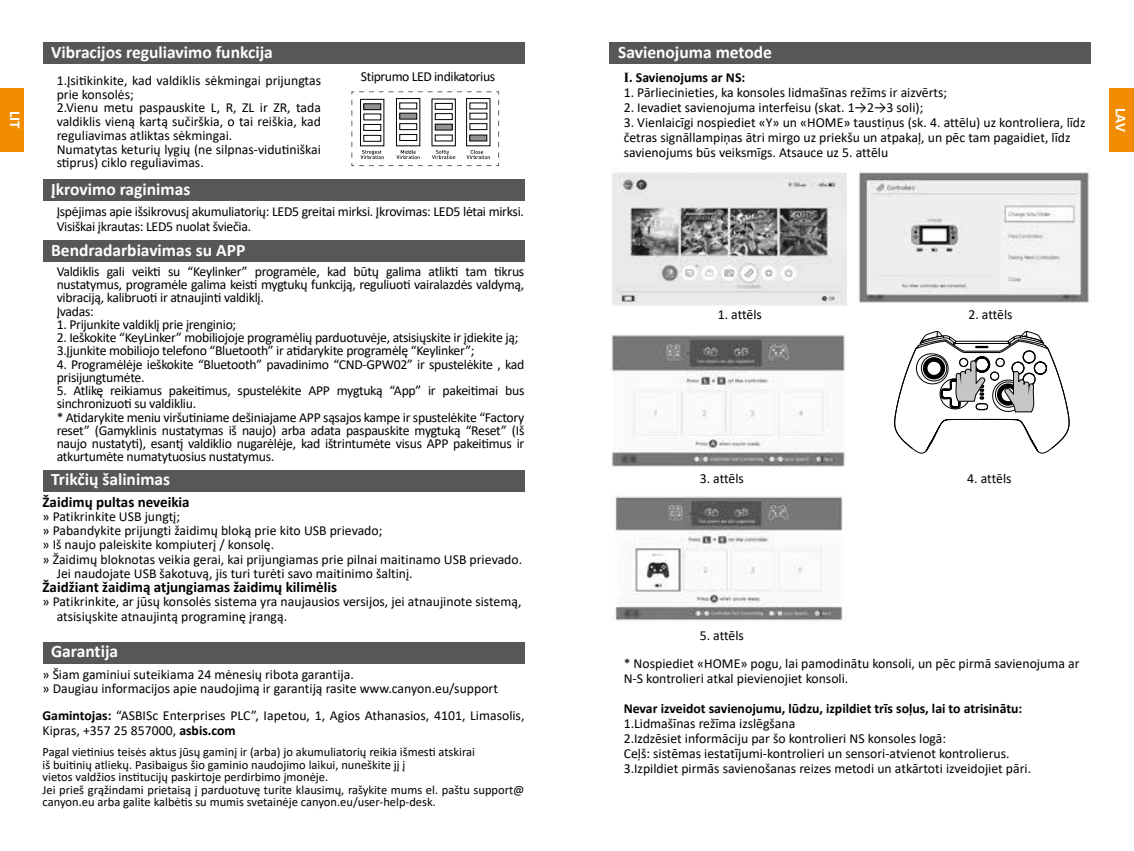
<style>
.page{position:relative;width:1134px;height:851px;background:#fff}
.page>*{position:absolute;margin:0;border:0;box-sizing:border-box;transform-origin:0 0}
.t1{font:700 17.5px "Calibri";color:#fff}
.t2{font:700 15px "Calibri";color:#000}
.t3{font:700 15px "Calibri";color:#fff}
.t4{font:13.75px/13.2px "Calibri";letter-spacing:-.005em;color:#000}
.t5{font:700 13.75px "Calibri";color:#000}
.t6{font:13.75px "Calibri";letter-spacing:-.03em;color:#000}
.t7{font:12.5px/12.5px "Calibri";color:#000}
.s1{font-family:"Times New Roman"}
.s2{font-weight:700}
</style>
<div class="page">
<div style="left:0;top:88px;width:23px;height:63px;background:#f28c00"></div>
<div style="left:1110px;top:88px;width:24px;height:63px;background:#f28c00"></div>
<div style="left:43px;top:43px;width:481px;height:21px;background:#575756"></div>
<div style="left:43px;top:179px;width:481px;height:22px;background:#575756"></div>
<div style="left:43px;top:240px;width:481px;height:22px;background:#575756"></div>
<svg style="left:351px;top:91px;width:148px;height:75px"></svg>
<div style="left:43px;top:470px;width:481px;height:21px;background:#575756"></div>
<div style="left:43px;top:642px;width:481px;height:21px;background:#575756"></div>
<div style="left:609px;top:43px;width:482px;height:21px;background:#575756"></div>
<img style="left:611px;top:172px;width:235px;height:134px">
<img style="left:611px;top:335px;width:234px;height:132px">
<img style="left:614px;top:492px;width:229px;height:129px">
<img style="left:856px;top:172px;width:235px;height:131px">
<svg style="left:894px;top:331px;width:175px;height:122px"></svg>
<div style="left:978px;top:404px;width:8px;height:5px;background:#fff;border-radius:50%"></div>
<p class="t1" style="left:51px;top:40px;width:223px">Vibracijos reguliavimo funkcija</p>
<p class="t1" style="left:618px;top:40px;width:155px">Savienojuma metode</p>
<p class="t6" style="left:361px;top:67px;width:136px">Stiprumo LED indikatorius</p>
<p class="t5" style="left:624px;top:67px;width:123px"><span class="s1">Ⅰ</span>. Savienojums ar NS:</p>
<p class="t4" style="left:624px;top:85px;width:325px">1. Pārliecinieties, ka konsoles lidmašīnas režīms ir aizvērts;</p>
<p class="t4" style="left:624px;top:100px;width:301px">2. Ievadiet savienojuma interfeisu (skat. 1→2→3 soli);</p>
<p class="t4" style="left:624px;top:114px;width:463px;line-height:15px">3. Vienlaicīgi nospiediet «Y» un «HOME» taustiņus (sk. 4. attēlu) uz kontroliera, līdz četras signāllampiņas ātri mirgo uz priekšu un atpakaļ, un pēc tam pagaidiet, līdz savienojums būs veiksmīgs. Atsauce uz 5. attēlu</p>
<p class="t4" style="left:57px;top:73px;width:266px">1.Įsitikinkite, kad valdiklis sėkmingai prijungtas prie konsolės;<br>2.Vienu metu paspauskite L, R, ZL ir ZR, tada valdiklis vieną kartą sučirškia, o tai reiškia, kad reguliavimas atliktas sėkmingai.<br>Numatytas keturių lygių (ne silpnas-vidutiniškai stiprus) ciklo reguliavimas.</p>
<p class="t4" style="left:57px;top:203px;width:469px;line-height:15px">Įspėjimas apie išsikrovusį akumuliatorių: LED5 greitai mirksi. Įkrovimas: LED5 lėtai mirksi.<br>Visiškai įkrautas: LED5 nuolat šviečia.</p>
<p class="t4" style="left:57px;top:264px;width:469px">Valdiklis gali veikti su “Keylinker” programėle, kad būtų galima atlikti tam tikrus nustatymus, programėle galima keisti mygtukų funkciją, reguliuoti vairalazdės valdymą, vibraciją, kalibruoti ir atnaujinti valdiklį.<br>Įvadas:</p>
<p class="t4" style="left:57px;top:317px;width:181px">1. Prijunkite valdiklį prie įrenginio;</p>
<p class="t4" style="left:57px;top:330px;width:463px">2. Ieškokite “KeyLinker” mobiliojoje programėlių parduotuvėje, atsisiųskite ir įdiekite ją;<br>3.Įjunkite mobiliojo telefono “Bluetooth” ir atidarykite programėlę “Keylinker”;</p>
<p class="t4" style="left:57px;top:357px;width:469px">4. Programėlėje ieškokite “Bluetooth” pavadinimo “CND-GPW02” ir spustelėkite , kad prisijungtumėte.</p>
<p class="t4" style="left:57px;top:383px;width:469px">5. Atlikę reikiamus pakeitimus, spustelėkite APP mygtuką “App” ir pakeitimai bus sinchronizuoti su valdikliu.<br>* Atidarykite meniu viršutiniame dešiniajame APP sąsajos kampe ir spustelėkite “Factory reset” (Gamyklinis nustatymas iš naujo) arba adata paspauskite mygtuką “Reset” (Iš naujo nustatyti), esantį valdiklio nugarėlėje, kad ištrintumėte visus APP pakeitimus ir atkurtumėte numatytuosius nustatymus.</p>
<p class="t3" style="left:26px;top:111px;width:19px;rotate:90deg">LIT</p>
<p class="t3" style="left:1131px;top:108px;width:25px;rotate:90deg">LAV</p>
<p class="t1" style="left:51px;top:176px;width:141px">Įkrovimo raginimas</p>
<p class="t1" style="left:51px;top:237px;width:196px">Bendradarbiavimas su APP</p>
<p class="t4" style="left:718px;top:307px;width:46px">1. attēls</p>
<p class="t4" style="left:968px;top:307px;width:46px">2. attēls</p>
<p class="t1" style="left:51px;top:467px;width:121px">Trikčių šalinimas</p>
<p class="t2" style="left:43px;top:491px;width:149px">Žaidimų pultas neveikia</p>
<p class="t4" style="left:43px;top:509px;width:139px">» Patikrinkite USB jungtį;</p>
<p class="t4" style="left:43px;top:523px;width:341px">» Pabandykite prijungti žaidimų bloką prie kito USB prievado;</p>
<p class="t4" style="left:43px;top:537px;width:233px">» Iš naujo paleiskite kompiuterį / konsolę.</p>
<p class="t4" style="left:43px;top:552px;width:481px">» Žaidimų bloknotas veikia gerai, kai prijungiamas prie pilnai maitinamo USB prievado.</p>
<p class="t4" style="left:57px;top:566px;width:358px">Jei naudojate USB šakotuvą, jis turi turėti savo maitinimo šaltinį.</p>
<p class="t2" style="left:43px;top:576px;width:296px">Žaidžiant žaidimą atjungiamas žaidimų kilimėlis</p>
<p class="t4" style="left:57px;top:594px;width:466px;line-height:14.2px;text-indent:-14px">» Patikrinkite, ar jūsų konsolės sistema yra naujausios versijos, jei atnaujinote sistemą, atsisiųskite atnaujintą programinę įrangą.</p>
<p class="t1" style="left:51px;top:639px;width:68px">Garantija</p>
<p class="t4" style="left:43px;top:667px;width:457px">» Šiam gaminiui suteikiama 24 mėnesių ribota garantija.<br>» Daugiau informacijos apie naudojimą ir garantiją rasite www.canyon.eu/support</p>
<p class="t4" style="left:43px;top:707px;width:483px;line-height:15px"><span class="s2">Gamintojas:</span> “ASBISc Enterprises PLC”, Iapetou, 1, Agios Athanasios, 4101, Limasolis,<br>Kipras, +357 25 857000, <span class="s2">asbis.com</span></p>
<p class="t7" style="left:43px;top:745px;width:483px">Pagal vietinius teisės aktus jūsų gaminį ir (arba) jo akumuliatorių reikia išmesti atskirai<br>iš buitinių atliekų. Pasibaigus šio gaminio naudojimo laikui, nuneškite jį į<br>vietos valdžios institucijų paskirtoje perdirbimo įmonėje.<br>Jei prieš grąžindami prietaisą į parduotuvę turite klausimų, rašykite mums el. paštu support@ canyon.eu arba galite kalbėtis su mumis svetainėje canyon.eu/user-help-desk.</p>
<p class="t4" style="left:700px;top:471px;width:46px">3. attēls</p>
<p class="t4" style="left:700px;top:628px;width:46px">5. attēls</p>
<p class="t4" style="left:967px;top:471px;width:46px">4. attēls</p>
<p class="t4" style="left:624px;top:655px;width:457px;line-height:15px">* Nospiediet «HOME» pogu, lai pamodinātu konsoli, un pēc pirmā savienojuma ar<br>N-S kontrolieri atkal pievienojiet konsoli.</p>
<p class="t5" style="left:624px;top:698px;width:400px">Nevar izveidot savienojumu, lūdzu, izpildiet trīs soļus, lai to atrisinātu:</p>
<p class="t4" style="left:624px;top:715px;width:409px;line-height:15px">1.Lidmašīnas režīma izslēgšana<br>2.Izdzēsiet informāciju par šo kontrolieri NS konsoles logā:<br>Ceļš: sistēmas iestatījumi-kontrolieri un sensori-atvienot kontrolierus.<br>3.Izpildiet pirmās savienošanas reizes metodi un atkārtoti izveidojiet pāri.</p>
</div>
